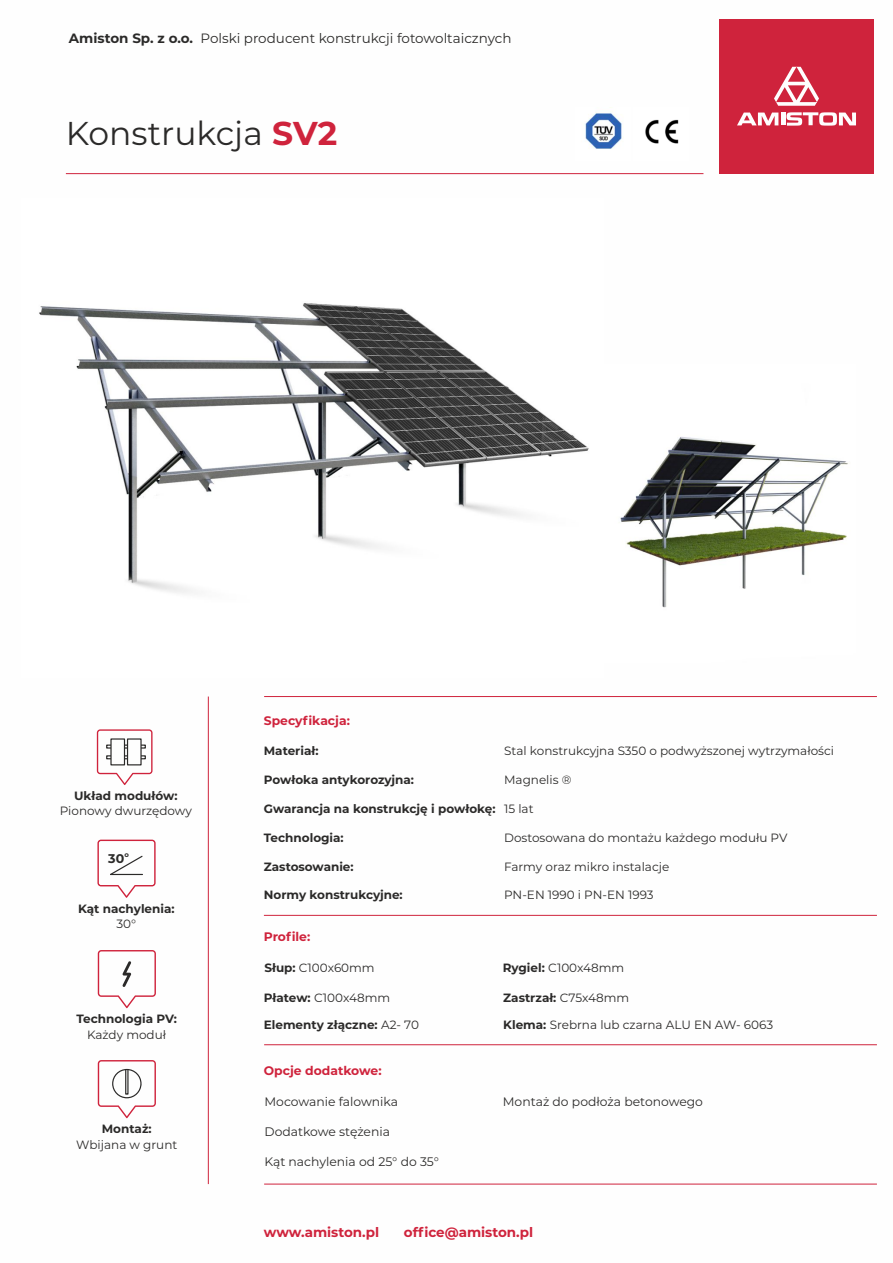
<style>
.page{position:relative;width:893px;height:1263px;background:#fff}
.page>*{position:absolute;margin:0;border:0;box-sizing:border-box;transform-origin:0 0}
.t1{font:33px "Montserrat";color:#2b2a29}
.t2{font:13.5px "Montserrat";color:#2b2a29}
.t3{font:700 13.5px "Montserrat";color:#cf233c}
.t4{font:700 12.6px "Montserrat";color:#2b2a29}
.t5{font:12.3px "Montserrat";color:#2b2a29}
.t6{font:700 12.3px "Montserrat";color:#cf233c}
.t7{font:12px "Montserrat";color:#2b2a29}
.t8{font:700 12px "Montserrat";color:#2b2a29}
.s1{font-weight:700}
.s2{font-weight:700;color:#cf233c}
.s3{font-weight:400}
</style>
<div class="page">
<div style="left:719px;top:19px;width:155px;height:155px;background:#cf233c"></div>
<svg style="left:737px;top:113px;width:41px;height:12px"></svg>
<hr style="left:781px;top:113px;width:4px;height:12px;background:#fefefe">
<svg style="left:786px;top:112px;width:70px;height:14px"></svg>
<svg style="left:774px;top:67px;width:45px;height:39px"></svg>
<img style="left:620px;top:437px;width:228px;height:171px">
<img style="left:585px;top:107px;width:39px;height:42px">
<img style="left:645px;top:119px;width:34px;height:25px">
<hr style="left:264px;top:696px;width:613px;height:1px;background:#cf233c">
<hr style="left:208px;top:696px;width:1px;height:488px;background:#cf233c">
<hr style="left:66px;top:173px;width:637px;height:1px;background:#cf233c">
<img style="left:39px;top:303px;width:550px;height:290px">
<svg style="left:98px;top:1060px;width:58px;height:58px"></svg>
<svg style="left:97px;top:729px;width:56px;height:56px"></svg>
<svg style="left:97px;top:840px;width:59px;height:58px"></svg>
<svg style="left:98px;top:950px;width:58px;height:58px"></svg>
<hr style="left:264px;top:915px;width:613px;height:1px;background:#cf233c">
<hr style="left:264px;top:1044px;width:613px;height:1px;background:#cf233c">
<hr style="left:264px;top:1184px;width:613px;height:1px;background:#cf233c">
<p class="t2" style="left:69px;top:30px;width:444px"><span class="s1">Amiston Sp. z o.o.</span> Polski producent konstrukcji fotowoltaicznych</p>
<h1 class="t1" style="left:66px;top:113px;width:273px">Konstrukcja <span class="s2">SV2</span></h1>
<p class="t8" style="left:74px;top:788px;width:105px">Układ modułów:</p>
<p class="t7" style="left:60px;top:803px;width:134px">Pionowy dwurzędowy</p>
<p class="t4" style="left:108px;top:850px;width:22px">30<sup>o</sup></p>
<p class="t8" style="left:78px;top:901px;width:98px">Kąt nachylenia:</p>
<p class="t7" style="left:116px;top:917px;width:21px">30°</p>
<p class="t8" style="left:76px;top:1012px;width:102px">Technologia PV:</p>
<p class="t7" style="left:87px;top:1027px;width:81px">Każdy moduł</p>
<p class="t8" style="left:102px;top:1122px;width:51px">Montaż:</p>
<p class="t7" style="left:76px;top:1137px;width:103px">Wbijana w grunt</p>
<p class="t6" style="left:264px;top:713px;width:88px">Specyfikacja:</p>
<p class="t8" style="left:264px;top:744px;width:56px">Materiał:</p>
<p class="t8" style="left:264px;top:772px;width:152px">Powłoka antykorozyjna:</p>
<p class="t8" style="left:264px;top:801px;width:233px">Gwarancja na konstrukcję i powłokę:</p>
<p class="t8" style="left:264px;top:830px;width:81px">Technologia:</p>
<p class="t8" style="left:264px;top:859px;width:91px">Zastosowanie:</p>
<p class="t8" style="left:264px;top:888px;width:140px">Normy konstrukcyjne:</p>
<p class="t7" style="left:504px;top:744px;width:331px">Stal konstrukcyjna S350 o podwyższonej wytrzymałości</p>
<p class="t7" style="left:504px;top:772px;width:69px">Magnelis ®</p>
<p class="t7" style="left:504px;top:801px;width:31px">15 lat</p>
<p class="t7" style="left:504px;top:830px;width:285px">Dostosowana do montażu każdego modułu PV</p>
<p class="t7" style="left:504px;top:859px;width:167px">Farmy oraz mikro instalacje</p>
<p class="t7" style="left:504px;top:888px;width:151px">PN-EN 1990 i PN-EN 1993</p>
<p class="t6" style="left:264px;top:928px;width:48px">Profile:</p>
<p class="t7" style="left:503px;top:961px;width:123px"><span class="s1">Rygiel:</span> C100x48mm</p>
<p class="t7" style="left:264px;top:961px;width:112px"><span class="s1">Słup:</span> C100x60mm</p>
<p class="t7" style="left:264px;top:990px;width:128px"><span class="s1">Płatew:</span> C100x48mm</p>
<p class="t8" style="left:503px;top:990px;width:128px">Zastrzał: <span class="s3">C75x48mm</span></p>
<p class="t8" style="left:264px;top:1017px;width:157px">Elementy złączne: <span class="s3">A2- 70</span></p>
<p class="t6" style="left:264px;top:1062px;width:119px">Opcje dodatkowe:</p>
<p class="t5" style="left:264px;top:1094px;width:135px">Mocowanie falownika</p>
<p class="t5" style="left:264px;top:1124px;width:127px">Dodatkowe stężenia</p>
<p class="t5" style="left:264px;top:1154px;width:176px">Kąt nachylenia od 25° do 35°</p>
<p class="t7" style="left:503px;top:1017px;width:271px"><span class="s1">Klema:</span> Srebrna lub czarna ALU EN AW- 6063</p>
<p class="t5" style="left:503px;top:1094px;width:202px">Montaż do podłoża betonowego</p>
<p class="t3" style="left:264px;top:1224px;width:117px">www.amiston.pl</p>
<p class="t3" style="left:404px;top:1224px;width:131px">office@amiston.pl</p>
</div>
